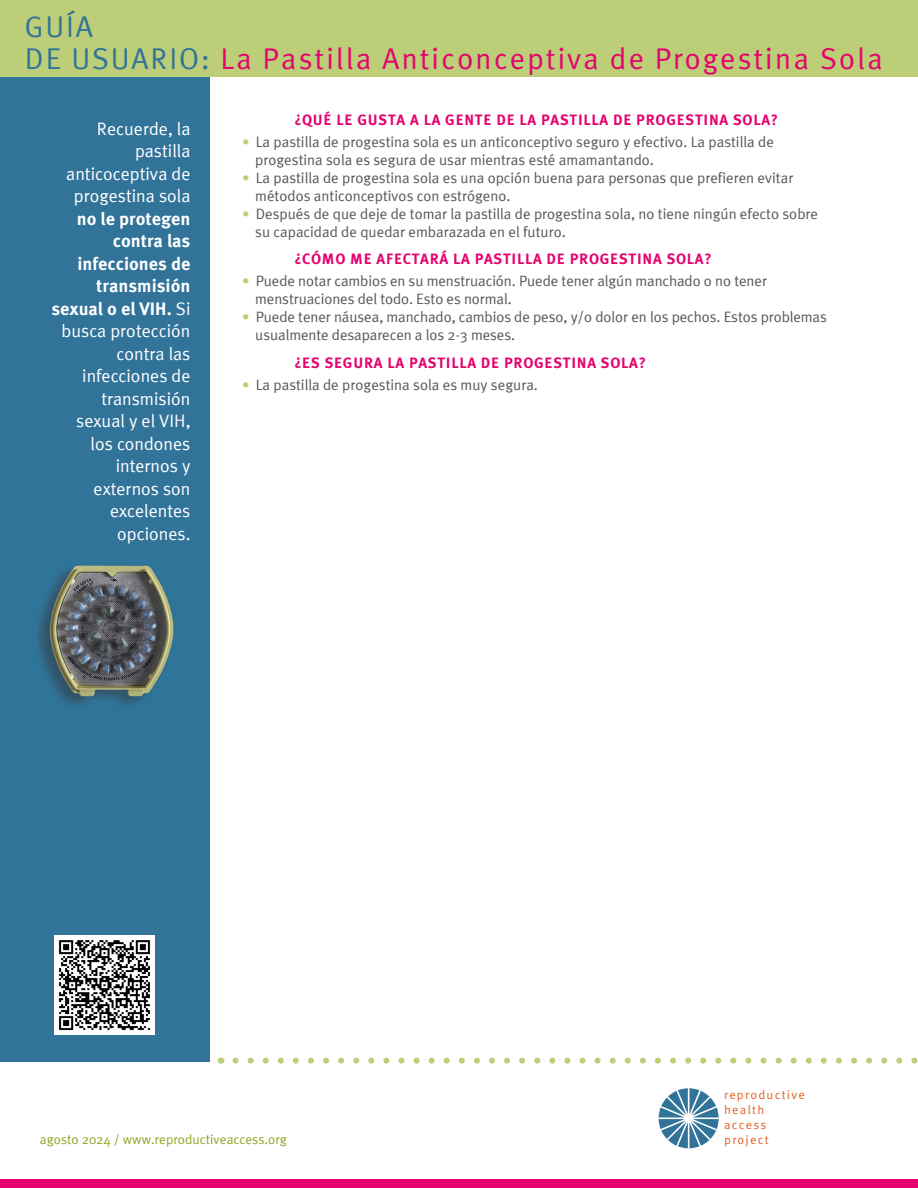
<style>
.page{position:relative;width:918px;height:1188px;background:#fff}
.page>*{position:absolute;margin:0;border:0;box-sizing:border-box;transform-origin:0 0}
.t1{font:30px "Meta Pro Norm";letter-spacing:.06em;color:#e4036f}
.t2{font:30px "Meta Plus Normal";color:#317399}
.t3{font:18px/22.5px "Meta Plus Normal";color:#fff;text-align:right}
.t4{font:15px/18px "Meta Plus Normal";color:#57585a}
.t5{font:700 15px "Meta Plus";letter-spacing:.05em;color:#e4036f}
.t6{font:13.5px "Meta Plus Normal";color:#8ca828}
.t7{font:12.3px/15.1px "Meta Pro Norm";letter-spacing:.1em;color:#e1601e}
.s1{font-family:"Meta Plus Normal";color:#317399}
.s2{font-family:"Meta Pro";font-weight:700}
.s3{color:#bcce77}
</style>
<div class="page">
<div style="left:0;top:72px;width:209px;height:989px;background:#317399"></div>
<div style="left:0;top:1179px;width:918px;height:9px;background:#e4036f"></div>
<svg style="left:659px;top:1088px;width:60px;height:60px"></svg>
<svg style="left:235px;top:1058px;width:680px;height:6px"></svg>
<img style="left:38px;top:565px;width:136px;height:140px">
<img style="left:55px;top:936px;width:99px;height:99px">
<div style="left:0;top:0;width:918px;height:76px;background:#bcce77"></div>
<h1 class="t2" style="left:25px;top:10px;width:70px">GUÍA</h1>
<p class="t1" style="left:25px;top:36px;width:859px"><span class="s1">DE USUARIO:</span> La Pastilla Anticonceptiva de Progestina Sola</p>
<p class="t3" style="left:51px;top:117px;width:141px">Recuerde, la pastilla anticoceptiva de progestina sola <span class="s2">no le protegen contra las infecciones de transmisión sexual o el VIH.</span> Si busca protección contra las infecciones de transmisión sexual y el VIH, los condones internos y externos son excelentes opciones.</p>
<h2 class="t5" style="left:295px;top:111px;width:485px">¿QUÉ LE GUSTA A LA GENTE DE LA PASTILLA DE PROGESTINA SOLA?</h2>
<p class="t4" style="left:255px;top:132px;width:520px;text-indent:-13px"><span class="s3">•</span> La pastilla de progestina sola es un anticonceptivo seguro y efectivo. La pastilla de progestina sola es segura de usar mientras esté amamantando.</p>
<p class="t4" style="left:255px;top:168px;width:540px;text-indent:-13px"><span class="s3">•</span> La pastilla de progestina sola es una opción buena para personas que prefieren evitar métodos anticonceptivos con estrógeno.</p>
<p class="t4" style="left:255px;top:204px;width:564px;text-indent:-13px"><span class="s3">•</span> Después de que deje de tomar la pastilla de progestina sola, no tiene ningún efecto sobre su capacidad de quedar embarazada en el futuro.</p>
<h2 class="t5" style="left:295px;top:251px;width:418px">¿CÓMO ME AFECTARÁ LA PASTILLA DE PROGESTINA SOLA?</h2>
<p class="t4" style="left:255px;top:272px;width:513px;text-indent:-13px"><span class="s3">•</span> Puede notar cambios en su menstruación. Puede tener algún manchado o no tener menstruaciones del todo. Esto es normal.</p>
<p class="t4" style="left:255px;top:308px;width:573px;text-indent:-13px"><span class="s3">•</span> Puede tener náusea, manchado, cambios de peso, y/o dolor en los pechos. Estos problemas usualmente desaparecen a los 2-3 meses.</p>
<h2 class="t5" style="left:295px;top:354px;width:353px">¿ES SEGURA LA PASTILLA DE PROGESTINA SOLA?</h2>
<p class="t4" style="left:242px;top:375px;width:297px"><span class="s3">•</span> La pastilla de progestina sola es muy segura.</p>
<p class="t7" style="left:724px;top:1086px;width:82px">reproductive health access</p>
<p class="t6" style="left:40px;top:1131px;width:248px">agosto 2024 / www.reproductiveaccess.org</p>
<p class="t7" style="left:724px;top:1131px;width:46px">project</p>
</div>
